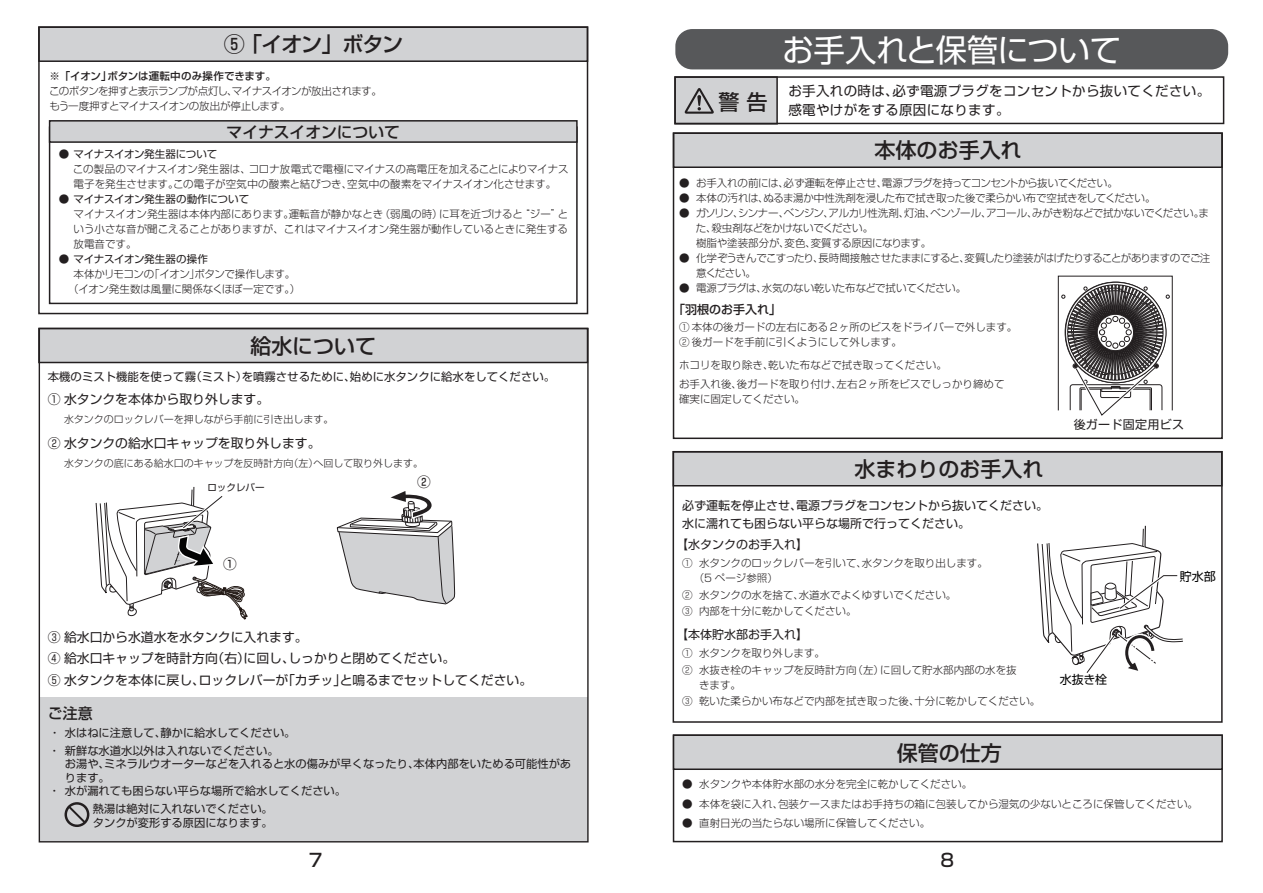
<style>
.page{position:relative;width:1263px;height:893px;background:#fff}
.page>*{position:absolute;margin:0;border:0;box-sizing:border-box;transform-origin:0 0}
.t1{font:31.5px "Shin Go Pro";letter-spacing:-.01em;color:#fff}
.t2{font:500 21px "Shin Go Pro";color:#231f20}
.t3{font:500 18px "Shin Go Pro";color:#231f20}
.t4{font:500 15.75px "Shin Go Pro";color:#231f20}
.t5{font:500 15px "Shin Go Pro";color:#231f20}
.t6{font:500 13.65px "Shin Go Pro";color:#231f20}
.t7{font:13.5px/19.5px "Shin Go Pro";letter-spacing:.025em;color:#231f20}
.t8{font:12.9px/21.5px "Shin Go Pro";color:#231f20}
.t9{font:12px/18px "Shin Go Pro";color:#231f20}
.t10{font:500 12px "Shin Go Pro";color:#231f20}
.t11{font:12px "Shin Go Pro";letter-spacing:.025em;color:#231f20}
.t12{font:12px "Shin Go Pro";color:#030303}
.t13{font:11.4px "Shin Go Pro";color:#231f20}
.t14{font:11.25px/17.7px "Shin Go Pro";color:#231f20}
.t15{font:300 10.5px/15px "Shin Go Pro";color:#231f20}
.t16{font:300 10.5px/15px "Shin Go Pro";letter-spacing:-.03em;color:#231f20}
.t17{font:300 10.5px/15px "Shin Go Pro";letter-spacing:-.06em;color:#231f20}
.t18{font:300 10.5px/15px "Shin Go Pro";letter-spacing:-.05em;color:#231f20}
.t19{font:10.5px "Shin Go Pro";letter-spacing:-.025em;color:#231f20}
.t20{font:300 10.5px/15px "Shin Go Pro";letter-spacing:-.025em;color:#231f20;text-align:center}
.t21{font:300 10.5px "Shin Go Pro";letter-spacing:-.035em;color:#231f20}
.t22{font:300 10.5px "Shin Go Pro";letter-spacing:-.02em;color:#231f20}
.t23{font:500 10.5px "Shin Go Pro";letter-spacing:-.005em;color:#231f20}
.t24{font:300 10.05px "Shin Go Pro";color:#231f20}
.t25{font:9.6px "Shin Go Pro";color:#231f20}
</style>
<div class="page">
<div style="left:673px;top:734px;width:550px;height:108px;border:2px solid #231f20"></div>
<div style="left:673px;top:734px;width:550px;height:36px;background:#d1d2d4;border:2px solid #231f20"></div>
<div style="left:674px;top:76px;width:104px;height:49px;background:#d1d2d4;border:2px solid #231f20"></div>
<div style="left:674px;top:76px;width:550px;height:48px;border:2px solid #231f20"></div>
<svg style="left:684px;top:88px;width:30px;height:26px"></svg>
<div style="left:675px;top:29px;width:553px;height:40px;background:#57585a;border-radius:17px"></div>
<div style="left:38px;top:26px;width:550px;height:36px;background:#d1d2d4;border:2px solid #231f20"></div>
<div style="left:38px;top:26px;width:550px;height:288px;border:2px solid #231f20"></div>
<div style="left:673px;top:132px;width:550px;height:36px;background:#d1d2d4;border:2px solid #231f20"></div>
<div style="left:673px;top:132px;width:550px;height:307px;border:2px solid #231f20"></div>
<div style="left:49px;top:126px;width:529px;height:178px;border:2px solid #231f20"></div>
<div style="left:49px;top:120px;width:529px;height:23px;background:#d1d2d4;border:2px solid #231f20"></div>
<div style="left:672px;top:451px;width:550px;height:35px;background:#d1d2d4;border:2px solid #231f20"></div>
<div style="left:672px;top:451px;width:550px;height:272px;border:2px solid #231f20"></div>
<svg style="left:1037px;top:525px;width:146px;height:148px"></svg>
<div style="left:1058px;top:276px;width:114px;height:135px;border:1px solid #231f20"></div>
<svg style="left:1061px;top:282px;width:108px;height:134px"></svg>
<div style="left:39px;top:697px;width:549px;height:145px;background:#d1d2d4"></div>
<div style="left:38px;top:328px;width:550px;height:35px;background:#d1d2d4;border:2px solid #231f20"></div>
<svg style="left:65px;top:802px;width:24px;height:25px"></svg>
<svg style="left:95px;top:486px;width:153px;height:134px"></svg>
<svg style="left:334px;top:140px;width:125px;height:465px"></svg>
<h2 class="t2" style="left:224px;top:27px;width:181px">⑤ 「イオン」ボタン</h2>
<p class="t23" style="left:50px;top:67px;width:228px">※ 「イオン」ボタンは運転中のみ操作できます。</p>
<p class="t18" style="left:49px;top:82px;width:334px">このボタンを押すと表示ランプが点灯し、マイナスイオンが放出されます。もう一度押すとマイナスイオンの放出が停止します。</p>
<h3 class="t4" style="left:227px;top:119px;width:175px">マイナスイオンについて</h3>
<p class="t19" style="left:59px;top:146px;width:160px">● マイナスイオン発生器について</p>
<p class="t15" style="left:73px;top:160px;width:497px">この製品のマイナスイオン発生器は、コロナ放電式で電極にマイナスの高電圧を加えることによりマイナス電子を発生させます。この電子が空気中の酸素と結びつき、空気中の酸素をマイナスイオン化させます。</p>
<p class="t19" style="left:59px;top:191px;width:192px">● マイナスイオン発生器の動作について</p>
<p class="t15" style="left:74px;top:205px;width:496px;text-align:justify">マイナスイオン発生器は本体内部にあります。運転音が静かなとき（弱風の時）に耳を近づけると“ジー”という小さな音が聞こえることがありますが、これはマイナスイオン発生器が動作しているときに発生する放電音です。</p>
<p class="t19" style="left:59px;top:251px;width:151px">● マイナスイオン発生器の操作</p>
<p class="t20" style="left:68px;top:265px;width:233px">本体かリモコンの「イオン」ボタンで操作します。（イオン発生数は風量に関係なくほぼ一定です。）</p>
<h2 class="t2" style="left:250px;top:328px;width:127px">給水について</h2>
<p class="t13" style="left:48px;top:367px;width:509px">本機のミスト機能を使って霧（ミスト）を噴霧させるために、始めに水タンクに給水をしてください。</p>
<p class="t8" style="left:48px;top:386px;width:223px">① 水タンクを本体から取り外します。</p>
<p class="t24" style="left:64px;top:410px;width:271px">水タンクのロックレバーを押しながら手前に引き出します。</p>
<p class="t8" style="left:48px;top:431px;width:274px">② 水タンクの給水口キャップを取り外します。</p>
<p class="t24" style="left:64px;top:455px;width:361px">水タンクの底にある給水口のキャップを反時計方向（左）へ回して取り外します。</p>
<p class="t25" style="left:207px;top:480px;width:59px">ロックレバー</p>
<h3 class="t6" style="left:223px;top:552px;width:15px">①</h3>
<h3 class="t6" style="left:417px;top:471px;width:15px">②</h3>
<p class="t8" style="left:48px;top:625px;width:486px">③ 給水口から水道水を水タンクに入れます。<br>④ 給水口キャップを時計方向（右）に回し、しっかりと閉めてください。<br>⑤ 水タンクを本体に戻し、ロックレバーが「カチッ」と鳴るまでセットしてください。</p>
<h3 class="t5" style="left:48px;top:701px;width:46px">ご注意</h3>
<p class="t14" style="left:49px;top:722px;width:248px">・水はねに注意して、静かに給水してください。・新鮮な水道水以外は入れないでください。</p>
<p class="t14" style="left:65px;top:754px;width:508px">お湯や、ミネラルウオーターなどを入れると水の傷みが早くなったり、本体内部をいためる可能性があ</p>
<p class="t14" style="left:65px;top:767px;width:46px">ります。</p>
<p class="t14" style="left:49px;top:781px;width:299px">・水が漏れても困らない平らな場所で給水してください。</p>
<p class="t14" style="left:93px;top:801px;width:181px;line-height:13.5px">熱湯は絶対に入れないでください。タンクが変形する原因になります。</p>
<h1 class="t1" style="left:782px;top:24px;width:340px">お手入れと保管について</h1>
<p class="t7" style="left:718px;top:79px;width:493px;text-indent:70px">お手入れの時は、必ず電源プラグをコンセントから抜いてください。<sup>警告</sup> 感電やけがをする原因になります。</p>
<h2 class="t2" style="left:874px;top:133px;width:149px">本体のお手入れ</h2>
<p class="t21" style="left:679px;top:174px;width:440px">● お手入れの前には、必ず運転を停止させ、電源プラグを持ってコンセントから抜いてください。</p>
<p class="t16" style="left:679px;top:189px;width:478px">● 本体の汚れは、ぬるま湯か中性洗剤を浸した布で拭き取った後で柔らかい布で空拭きをしてください。</p>
<p class="t16" style="left:696px;top:204px;width:515px;text-indent:-17px">● ガソリン、シンナー、ベンジン、アルカリ性洗剤、灯油、ベンゾール、アコール、みがき粉などで拭かないでください。また、殺虫剤などをかけないでください。<br>樹脂や塗装部分が、変色、変質する原因になります。</p>
<p class="t17" style="left:696px;top:249px;width:516px;text-indent:-17px">● 化学ぞうきんでこすったり、長時間接触させたままにすると、変質したり塗装がはげたりすることがありますのでご注意ください。</p>
<p class="t22" style="left:679px;top:279px;width:289px">● 電源プラグは、水気のない乾いた布などで拭いてください。</p>
<p class="t10" style="left:673px;top:300px;width:109px">「羽根のお手入れ」</p>
<p class="t15" style="left:679px;top:318px;width:340px">① 本体の後ガードの左右にある２ヶ所のビスをドライバーで外します。<br>② 後ガードを手前に引くようにして外します。</p>
<p class="t15" style="left:679px;top:353px;width:327px;line-height:19.5px">ホコリを取り除き、乾いた布などで拭き取ってください。<br>お手入れ後、後ガードを取り付け、左右２ヶ所をビスでしっかり締めて</p>
<p class="t15" style="left:679px;top:390px;width:127px">確実に固定してください。</p>
<h2 class="t2" style="left:854px;top:452px;width:190px">水まわりのお手入れ</h2>
<p class="t9" style="left:682px;top:495px;width:367px">必ず運転を停止させ、電源プラグをコンセントから抜いてください。水に濡れても困らない平らな場所で行ってください。</p>
<p class="t9" style="left:676px;top:534px;width:133px">【水タンクのお手入れ】</p>
<p class="t15" style="left:694px;top:555px;width:296px;text-indent:-12px">① 水タンクのロックレバーを引いて、水タンクを取り出します。（5 ページ参照）</p>
<p class="t15" style="left:682px;top:585px;width:276px;line-height:16.5px">② 水タンクの水を捨て、水道水でよくゆすいでください。<br>③ 内部を十分に乾かしてください。</p>
<p class="t9" style="left:676px;top:624px;width:133px">【本体貯水部お手入れ】</p>
<p class="t15" style="left:682px;top:644px;width:336px;line-height:16.5px">① 水タンクを取り外します。<br>② 水抜き栓のキャップを反時計方向（左）に回して貯水部内部の水を抜</p>
<p class="t15" style="left:682px;top:675px;width:360px;line-height:16.5px;text-indent:17px">きます。<br>③ 乾いた柔らかい布などで内部を拭き取った後、十分に乾かしてください。</p>
<p class="t11" style="left:1074px;top:414px;width:112px">後ガード固定用ビス</p>
<p class="t12" style="left:1060px;top:670px;width:49px">水抜き栓</p>
<p class="t12" style="left:1180px;top:566px;width:37px">貯水部</p>
<h2 class="t2" style="left:897px;top:735px;width:106px">保管の仕方</h2>
<p class="t15" style="left:682px;top:775px;width:292px">● 水タンクや本体貯水部の水分を完全に乾かしてください。</p>
<p class="t15" style="left:682px;top:795px;width:517px">● 本体を袋に入れ、包装ケースまたはお手持ちの箱に包装してから湿気の少ないところに保管してください。</p>
<p class="t15" style="left:682px;top:814px;width:250px">● 直射日光の当たらない場所に保管してください。</p>
<h3 class="t3" style="left:309px;top:845px;width:15px">7</h3>
<h3 class="t3" style="left:940px;top:845px;width:15px">8</h3>
</div>
